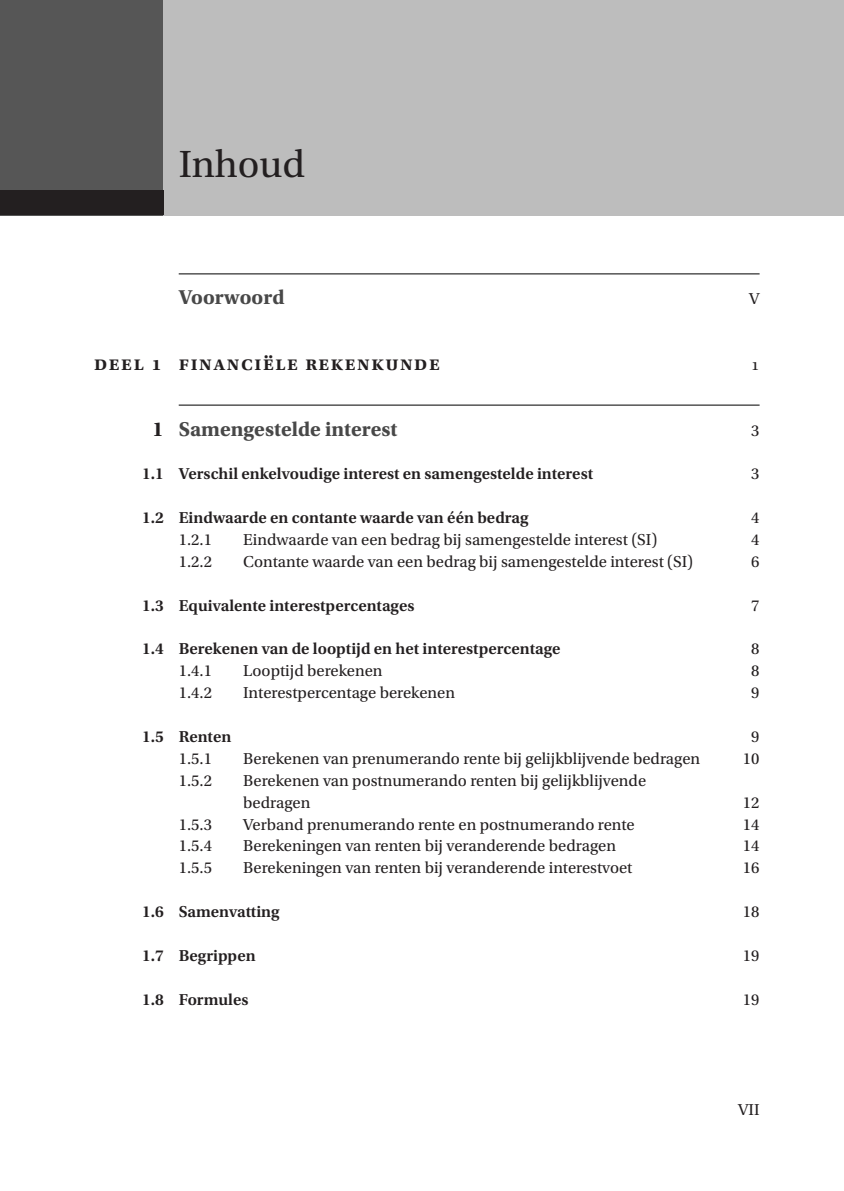
<style>
.page{position:relative;width:844px;height:1191px;background:#fff}
.page>*{position:absolute;margin:0;border:0;box-sizing:border-box;transform-origin:0 0}
._00_Kop_Hoofdstuk{font:39.9px "Utopia Std";color:#231f20}
._06_Inhoud_Kop_1{font:700 21px "Utopia Std";color:#484848}
.t1{font:600 21px "Utopia Std";letter-spacing:.075em;color:#231f20}
._06_Inhoud_Kop_1-2{font:16.62px/21.9px "Utopia Std";color:#231f20}
.t2{font:600 16.62px "Utopia Std";color:#231f20}
.s1{color:#231f20}
</style>
<div class="page">
<div style="left:0;top:0;width:164px;height:215px;background:#565656"></div>
<div style="left:164px;top:0;width:679px;height:215px;background:#bdbdbd"></div>
<div style="left:0;top:190px;width:164px;height:25px;background:#231f20"></div>
<hr style="left:179px;top:273px;width:580px;height:1px;background:#484848">
<hr style="left:179px;top:404px;width:580px;height:2px;background:#484848">
<p class="_00_Kop_Hoofdstuk" style="left:179px;top:142px;width:128px">Inhoud</p>
<p class="_06_Inhoud_Kop_1" style="left:179px;top:285px;width:107px">Voorwoord</p>
<p class="_06_Inhoud_Kop_1-2" style="left:749px;top:288px;width:12px">V</p>
<p class="t1" style="left:94px;top:351px;width:347px">deel 1 financiële rekenkunde</p>
<p class="_06_Inhoud_Kop_1-2" style="left:751px;top:354px;width:10px">1</p>
<p class="_06_Inhoud_Kop_1" style="left:153px;top:416px;width:246px"><span class="s1">1</span> Samengestelde interest</p>
<p class="_06_Inhoud_Kop_1-2" style="left:751px;top:419px;width:10px">3</p>
<p class="t2" style="left:142px;top:464px;width:452px">1.1 Verschil enkelvoudige interest en samengestelde interest</p>
<p class="_06_Inhoud_Kop_1-2" style="left:751px;top:463px;width:10px">3</p>
<p class="t2" style="left:142px;top:508px;width:388px">1.2 Eindwaarde en contante waarde van één bedrag</p>
<p class="_06_Inhoud_Kop_1-2" style="left:751px;top:507px;width:10px">4</p>
<p class="_06_Inhoud_Kop_1-2" style="left:179px;top:529px;width:35px">1.2.1</p>
<p class="_06_Inhoud_Kop_1-2" style="left:243px;top:529px;width:415px">Eindwaarde van een bedrag bij samengestelde interest (SI)</p>
<p class="_06_Inhoud_Kop_1-2" style="left:751px;top:529px;width:10px">4</p>
<p class="_06_Inhoud_Kop_1-2" style="left:179px;top:551px;width:35px">1.2.2</p>
<p class="_06_Inhoud_Kop_1-2" style="left:243px;top:551px;width:451px">Contante waarde van een bedrag bij samengestelde interest (SI)</p>
<p class="_06_Inhoud_Kop_1-2" style="left:751px;top:551px;width:10px">6</p>
<p class="t2" style="left:142px;top:596px;width:274px">1.3 Equivalente interestpercentages</p>
<p class="_06_Inhoud_Kop_1-2" style="left:751px;top:594px;width:10px">7</p>
<p class="t2" style="left:142px;top:639px;width:419px">1.4 Berekenen van de looptijd en het interestpercentage</p>
<p class="_06_Inhoud_Kop_1-2" style="left:751px;top:638px;width:10px">8</p>
<p class="_06_Inhoud_Kop_1-2" style="left:179px;top:660px;width:35px">1.4.1</p>
<p class="_06_Inhoud_Kop_1-2" style="left:243px;top:660px;width:141px">Looptijd berekenen</p>
<p class="_06_Inhoud_Kop_1-2" style="left:751px;top:660px;width:10px">8</p>
<p class="_06_Inhoud_Kop_1-2" style="left:179px;top:682px;width:35px">1.4.2</p>
<p class="_06_Inhoud_Kop_1-2" style="left:243px;top:682px;width:213px">Interestpercentage berekenen</p>
<p class="_06_Inhoud_Kop_1-2" style="left:751px;top:682px;width:10px">9</p>
<p class="t2" style="left:142px;top:727px;width:91px">1.5 Renten</p>
<p class="_06_Inhoud_Kop_1-2" style="left:751px;top:726px;width:10px">9</p>
<p class="_06_Inhoud_Kop_1-2" style="left:179px;top:748px;width:35px">1.5.1</p>
<p class="_06_Inhoud_Kop_1-2" style="left:243px;top:748px;width:458px">Berekenen van prenumerando rente bij gelijkblijvende bedragen</p>
<p class="_06_Inhoud_Kop_1-2" style="left:742px;top:748px;width:18px">10</p>
<p class="_06_Inhoud_Kop_1-2" style="left:179px;top:769px;width:35px">1.5.2</p>
<p class="_06_Inhoud_Kop_1-2" style="left:243px;top:769px;width:404px">Berekenen van postnumerando renten bij gelijkblijvende bedragen</p>
<p class="_06_Inhoud_Kop_1-2" style="left:742px;top:791px;width:18px">12</p>
<p class="_06_Inhoud_Kop_1-2" style="left:179px;top:813px;width:35px">1.5.3</p>
<p class="_06_Inhoud_Kop_1-2" style="left:243px;top:813px;width:393px">Verband prenumerando rente en postnumerando rente</p>
<p class="_06_Inhoud_Kop_1-2" style="left:742px;top:813px;width:18px">14</p>
<p class="_06_Inhoud_Kop_1-2" style="left:179px;top:835px;width:35px">1.5.4</p>
<p class="_06_Inhoud_Kop_1-2" style="left:243px;top:835px;width:374px">Berekeningen van renten bij veranderende bedragen</p>
<p class="_06_Inhoud_Kop_1-2" style="left:742px;top:835px;width:18px">14</p>
<p class="_06_Inhoud_Kop_1-2" style="left:179px;top:857px;width:35px">1.5.5</p>
<p class="_06_Inhoud_Kop_1-2" style="left:243px;top:857px;width:390px">Berekeningen van renten bij veranderende interestvoet</p>
<p class="_06_Inhoud_Kop_1-2" style="left:742px;top:857px;width:18px">16</p>
<p class="t2" style="left:142px;top:902px;width:139px">1.6 Samenvatting</p>
<p class="_06_Inhoud_Kop_1-2" style="left:742px;top:901px;width:18px">18</p>
<p class="t2" style="left:142px;top:946px;width:115px">1.7 Begrippen</p>
<p class="_06_Inhoud_Kop_1-2" style="left:742px;top:944px;width:18px">19</p>
<p class="t2" style="left:142px;top:989px;width:108px">1.8 Formules</p>
<p class="_06_Inhoud_Kop_1-2" style="left:742px;top:988px;width:18px">19</p>
<p class="_06_Inhoud_Kop_1-2" style="left:738px;top:1099px;width:23px">VII</p>
</div>
